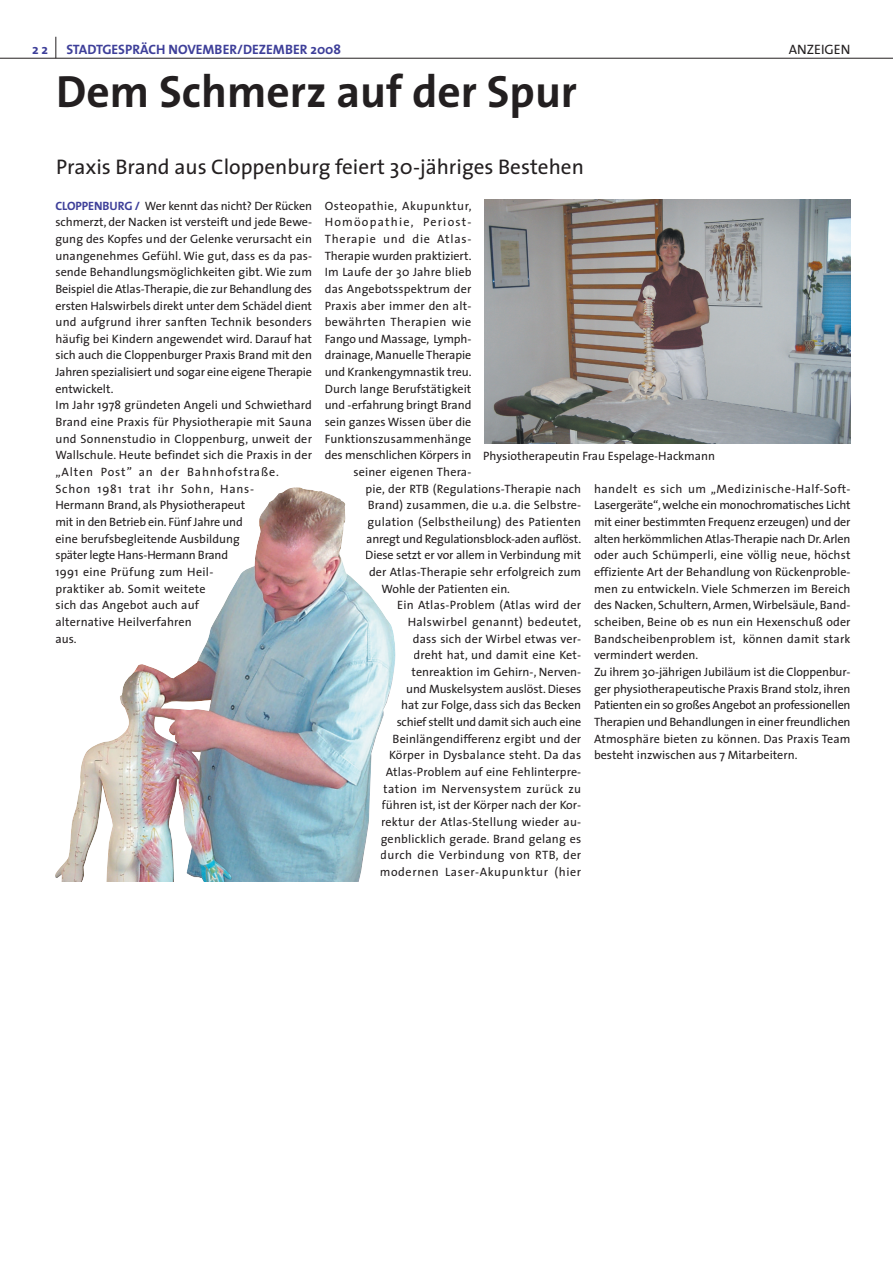
<style>
.page{position:relative;width:893px;height:1263px;background:#fff}
.page>*{position:absolute;margin:0;border:0;box-sizing:border-box;transform-origin:0 0}
.t1{font:700 45.45px "The Sans";color:#231f20}
.t2{font:21.15px "The Sans";color:#231f20}
.t3{font:700 13.65px "The Sans";color:#3e3f99}
.t4{font:13.65px "The Sans";color:#231f20}
.t5{font:12.15px/16.6px "The Sans";letter-spacing:.005em;color:#231f20}
.t6{font:12.15px "The Sans";letter-spacing:.035em;color:#231f20}
.t7{font:12.15px "The Sans";letter-spacing:-.015em;color:#231f20}
.t8{font:12.15px "The Sans";letter-spacing:.025em;color:#231f20}
.t9{font:12.15px "The Sans";letter-spacing:-.02em;color:#231f20}
.t10{font:12.15px "The Sans";letter-spacing:.05em;color:#231f20}
.t11{font:12.15px "The Sans";letter-spacing:.03em;color:#231f20}
.t12{font:12.15px "The Sans";letter-spacing:.04em;color:#231f20}
.t13{font:12.15px "The Sans";letter-spacing:.1em;color:#231f20}
.t14{font:12.15px "The Sans";letter-spacing:.065em;color:#231f20}
.s1{font-weight:700;color:#3e3f99}
</style>
<div class="page">
<svg style="left:56px;top:37px;width:1px;height:21px"></svg>
<img style="left:484px;top:200px;width:366px;height:243px">
<img style="left:55px;top:487px;width:341px;height:395px">
<hr style="left:0;top:58px;width:892px;height:1px;background:#231f20">
<p class="t3" style="left:32px;top:44px;width:17px">22</p>
<p class="t3" style="left:66px;top:44px;width:276px">STADTGESPRÄCH NOVEMBER/DEZEMBER 2008</p>
<p class="t4" style="left:788px;top:44px;width:63px">ANZEIGEN</p>
<h1 class="t1" style="left:56px;top:75px;width:522px">Dem Schmerz auf der Spur</h1>
<h2 class="t2" style="left:56px;top:159px;width:529px">Praxis Brand aus Cloppenburg feiert 30-jähriges Bestehen</h2>
<p class="t5" style="left:55px;top:198px;width:258px"><span class="s1">CLOPPENBURG /</span> Wer kennt das nicht? Der Rücken schmerzt, der Nacken ist versteift und jede Bewe&shy;gung des Kopfes und der Gelenke verursacht ein unangenehmes Gefühl. Wie gut, dass es da pas&shy;sende Behandlungsmöglichkeiten gibt. Wie zum Beispiel die Atlas-Therapie, die zur Behandlung des ersten Halswirbels direkt unter dem Schädel dient und aufgrund ihrer sanften Technik besonders häufig bei Kindern angewendet wird. Darauf hat sich auch die Cloppenburger Praxis Brand mit den Jahren spezialisiert und sogar eine eigene Therapie entwickelt.<br>Im Jahr 1978 gründeten Angeli und Schwiethard Brand eine Praxis für Physiotherapie mit Sauna und Sonnenstudio in Cloppenburg, unweit der Wallschule. Heute befindet sich die Praxis in der „Alten Post” an der Bahnhofstraße.<br>Schon 1981 trat ihr Sohn, Hans-<br>Hermann Brand, als Physiotherapeut<br>mit in den Betrieb ein. Fünf Jahre und<br>eine berufsbegleitende Ausbildung<br>später legte Hans-Hermann Brand<br>1991 eine Prüfung zum Heil-<br>praktiker ab. Somit weitete<br>sich das Angebot auch auf<br>alternative Heilverfahren<br>aus.</p>
<p class="t12" style="left:325px;top:201px;width:148px">Osteopathie, Akupunktur,</p>
<p class="t13" style="left:325px;top:218px;width:148px">Homöopathie, Periost-</p>
<p class="t14" style="left:325px;top:234px;width:148px">Therapie und die Atlas-</p>
<p class="t5" style="left:325px;top:248px;width:148px">Therapie wurden praktiziert.</p>
<p class="t5" style="left:325px;top:265px;width:148px">Im Laufe der 30 Jahre blieb</p>
<p class="t5" style="left:325px;top:282px;width:148px">das Angebotsspektrum der</p>
<p class="t5" style="left:325px;top:298px;width:148px">Praxis aber immer den alt-</p>
<p class="t6" style="left:325px;top:317px;width:148px">bewährten Therapien wie</p>
<p class="t5" style="left:325px;top:332px;width:148px">Fango und Massage, Lymph-</p>
<p class="t5" style="left:325px;top:348px;width:148px">drainage, Manuelle Therapie</p>
<p class="t5" style="left:325px;top:365px;width:148px">und Krankengymnastik treu.</p>
<p class="t5" style="left:325px;top:382px;width:148px">Durch lange Berufstätigkeit</p>
<p class="t5" style="left:325px;top:398px;width:148px">und -erfahrung bringt Brand</p>
<p class="t5" style="left:325px;top:415px;width:148px">sein ganzes Wissen über die</p>
<p class="t5" style="left:325px;top:432px;width:148px">Funktionszusammenhänge</p>
<p class="t5" style="left:325px;top:448px;width:148px">des menschlichen Körpers in</p>
<p class="t5" style="left:353px;top:465px;width:119px">seiner eigenen Thera-</p>
<p class="t5" style="left:365px;top:482px;width:217px">pie, der RTB (Regulations-Therapie nach</p>
<p class="t5" style="left:367px;top:498px;width:215px">Brand) zusammen, die u.a. die Selbstre-</p>
<p class="t8" style="left:367px;top:517px;width:215px">gulation (Selbstheilung) des Patienten</p>
<p class="t7" style="left:366px;top:534px;width:216px">anregt und Regulationsblock-aden auflöst.</p>
<p class="t5" style="left:365px;top:548px;width:217px">Diese setzt er vor allem in Verbindung mit</p>
<p class="t5" style="left:369px;top:565px;width:214px">der Atlas-Therapie sehr erfolgreich zum</p>
<p class="t5" style="left:381px;top:581px;width:130px">Wohle der Patienten ein.</p>
<p class="t5" style="left:397px;top:598px;width:185px">Ein Atlas-Problem (Atlas wird der</p>
<p class="t11" style="left:408px;top:617px;width:175px">Halswirbel genannt) bedeutet,</p>
<p class="t5" style="left:413px;top:631px;width:170px">dass sich der Wirbel etwas ver-</p>
<p class="t5" style="left:413px;top:648px;width:169px">dreht hat, und damit eine Ket-</p>
<p class="t5" style="left:411px;top:665px;width:171px">tenreaktion im Gehirn-, Nerven-</p>
<p class="t5" style="left:406px;top:681px;width:176px">und Muskelsystem auslöst. Dieses</p>
<p class="t5" style="left:401px;top:698px;width:181px">hat zur Folge, dass sich das Becken</p>
<p class="t9" style="left:397px;top:717px;width:186px">schief stellt und damit sich auch eine</p>
<p class="t5" style="left:392px;top:731px;width:190px">Beinlängendifferenz ergibt und der</p>
<p class="t5" style="left:389px;top:748px;width:194px">Körper in Dysbalance steht. Da das</p>
<p class="t5" style="left:386px;top:765px;width:197px">Atlas-Problem auf eine Fehlinterpre-</p>
<p class="t6" style="left:383px;top:784px;width:199px">tation im Nervensystem zurück zu</p>
<p class="t5" style="left:381px;top:798px;width:201px">führen ist, ist der Körper nach der Kor-</p>
<p class="t5" style="left:381px;top:815px;width:202px">rektur der Atlas-Stellung wieder au-</p>
<p class="t5" style="left:380px;top:831px;width:202px">genblicklich gerade. Brand gelang es</p>
<p class="t6" style="left:380px;top:851px;width:202px">durch die Verbindung von RTB, der</p>
<p class="t10" style="left:380px;top:867px;width:203px">modernen Laser-Akupunktur (hier</p>
<p class="t5" style="left:483px;top:449px;width:233px">Physiotherapeutin Frau Espelage-Hackmann</p>
<p class="t5" style="left:594px;top:482px;width:258px">handelt es sich um „Medizinische-Half-Soft-Lasergeräte“, welche ein monochromatisches Licht mit einer bestimmten Frequenz erzeugen) und der alten herkömmlichen Atlas-Therapie nach Dr. Arlen oder auch Schümperli, eine völlig neue, höchst effiziente Art der Behandlung von Rückenproble&shy;men zu entwickeln. Viele Schmerzen im Bereich des Nacken, Schultern, Armen, Wirbelsäule, Band&shy;scheiben, Beine ob es nun ein Hexenschuß oder Bandscheibenproblem ist, können damit stark vermindert werden.<br>Zu ihrem 30-jährigen Jubiläum ist die Cloppenbur&shy;ger physiotherapeutische Praxis Brand stolz, ihren Patienten ein so großes Angebot an professionellen Therapien und Behandlungen in einer freundlichen Atmosphäre bieten zu können. Das Praxis Team besteht inzwischen aus 7 Mitarbeitern.</p>
</div>
